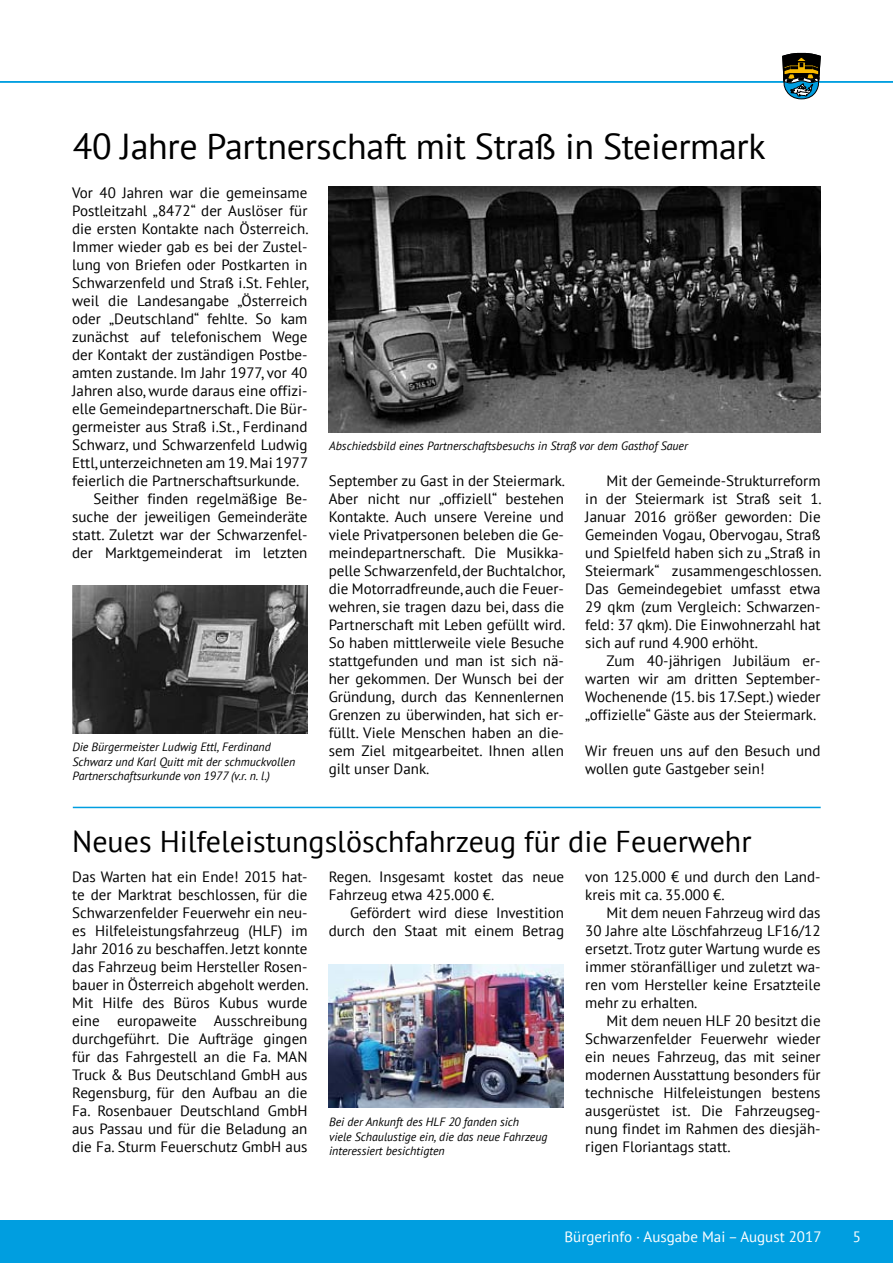
<style>
.page{position:relative;width:893px;height:1263px;background:#fff}
.page>*{position:absolute;margin:0;border:0;box-sizing:border-box;transform-origin:0 0}
.t1{font:36px "PT Sans";letter-spacing:-.01em;color:#000}
.t2{font:30px "PT Sans";color:#000}
.t3{font:15px/18px "PT Sans";color:#000;text-align:justify}
.t4{font:15px "PT Sans";color:#fff}
.t5{font:italic 12px/14.4px "PT Sans";color:#000}
</style>
<div class="page">
<hr style="left:73px;top:807px;width:748px;height:1px;background:#009ee0">
<div style="left:0;top:1220px;width:893px;height:43px;background:#009ee0"></div>
<hr style="left:0;top:81px;width:893px;height:2px;background:#009ee0">
<svg style="left:782px;top:53px;width:39px;height:47px"></svg>
<img style="left:73px;top:586px;width:235px;height:147px">
<img style="left:329px;top:964px;width:235px;height:144px">
<img style="left:329px;top:186px;width:492px;height:247px">
<h1 class="t1" style="left:73px;top:123px;width:694px">40 Jahre Partnerschaft mit Straß in Steiermark</h1>
<p class="t3" style="left:72px;top:183px;width:237px">Vor 40 Jahren war die gemeinsame</p>
<p class="t3" style="left:72px;top:201px;width:237px">Postleitzahl „8472“ der Auslöser für</p>
<p class="t3" style="left:72px;top:219px;width:238px">die ersten Kontakte nach Österreich.</p>
<p class="t3" style="left:72px;top:237px;width:237px">Immer wieder gab es bei der Zustel-</p>
<p class="t3" style="left:72px;top:255px;width:237px">lung von Briefen oder Postkarten in</p>
<p class="t3" style="left:72px;top:273px;width:238px">Schwarzenfeld und Straß i.St. Fehler,</p>
<p class="t3" style="left:72px;top:291px;width:237px">weil die Landesangabe „Österreich</p>
<p class="t3" style="left:72px;top:309px;width:237px">oder „Deutschland“ fehlte. So kam</p>
<p class="t3" style="left:72px;top:327px;width:237px">zunächst auf telefonischem Wege</p>
<p class="t3" style="left:72px;top:345px;width:237px">der Kontakt der zuständigen Postbe-</p>
<p class="t3" style="left:72px;top:363px;width:237px">amten zustande. Im Jahr 1977, vor 40</p>
<p class="t3" style="left:72px;top:381px;width:237px">Jahren also, wurde daraus eine offizi-</p>
<p class="t3" style="left:72px;top:399px;width:237px">elle Gemeindepartnerschaft. Die Bür-</p>
<p class="t3" style="left:72px;top:417px;width:237px">germeister aus Straß i.St., Ferdinand</p>
<p class="t3" style="left:72px;top:435px;width:237px">Schwarz, und Schwarzenfeld Ludwig</p>
<p class="t3" style="left:72px;top:453px;width:238px">Ettl, unterzeichneten am 19. Mai 1977</p>
<p class="t3" style="left:72px;top:471px;width:229px">feierlich die Partnerschaftsurkunde.</p>
<p class="t3" style="left:93px;top:489px;width:215px">Seither finden regelmäßige Be-</p>
<p class="t3" style="left:72px;top:507px;width:237px">suche der jeweiligen Gemeinderäte</p>
<p class="t3" style="left:72px;top:525px;width:237px">statt. Zuletzt war der Schwarzenfel-</p>
<p class="t3" style="left:72px;top:543px;width:237px">der Marktgemeinderat im letzten</p>
<p class="t5" style="left:72px;top:740px;width:224px">Die Bürgermeister Ludwig Ettl, Ferdinand<br>Schwarz und Karl Quitt mit der schmuckvollen<br>Partnerschaftsurkunde von 1977 (v.r. n. l.)</p>
<p class="t5" style="left:329px;top:438px;width:360px">Abschiedsbild eines Partnerschaftsbesuchs in Straß vor dem Gasthof Sauer</p>
<p class="t3" style="left:329px;top:471px;width:238px">September zu Gast in der Steiermark.<br>Aber nicht nur „offiziell“ bestehen Kontakte. Auch unsere Vereine und viele Privatpersonen beleben die Ge&shy;meindepartnerschaft. Die Musikka&shy;pelle Schwarzenfeld, der Buchtalchor, die Motorradfreunde, auch die Feuer&shy;wehren, sie tragen dazu bei, dass die Partnerschaft mit Leben gefüllt wird.<br>So haben mittlerweile viele Besuche stattgefunden und man ist sich nä&shy;her gekommen. Der Wunsch bei der Gründung, durch das Kennenlernen Grenzen zu überwinden, hat sich er&shy;füllt. Viele Menschen haben an die&shy;sem Ziel mitgearbeitet. Ihnen allen gilt unser Dank.</p>
<p class="t3" style="left:585px;top:471px;width:238px;text-indent:21px">Mit der Gemeinde-Strukturreform in der Steiermark ist Straß seit 1.<br>Januar 2016 größer geworden: Die Gemeinden Vogau, Obervogau, Straß und Spielfeld haben sich zu „Straß in Steiermark“ zusammengeschlossen.<br>Das Gemeindegebiet umfasst etwa 29 qkm (zum Vergleich: Schwarzen&shy;feld: 37 qkm). Die Einwohnerzahl hat sich auf rund 4.900 erhöht.</p>
<p class="t3" style="left:585px;top:651px;width:237px;text-indent:21px">Zum 40-jährigen Jubiläum er&shy;warten wir am dritten September-Wochenende (15. bis 17.Sept.) wieder „offizielle“ Gäste aus der Steiermark.</p>
<p class="t3" style="left:585px;top:741px;width:237px">Wir freuen uns auf den Besuch und wollen gute Gastgeber sein!</p>
<h2 class="t2" style="left:72px;top:822px;width:681px">Neues Hilfeleistungslöschfahrzeug für die Feuerwehr</h2>
<p class="t3" style="left:72px;top:867px;width:238px">Das Warten hat ein Ende! 2015 hat&shy;te der Marktrat beschlossen, für die Schwarzenfelder Feuerwehr ein neu&shy;es Hilfeleistungsfahrzeug (HLF) im Jahr 2016 zu beschaffen. Jetzt konnte das Fahrzeug beim Hersteller Rosen&shy;bauer in Österreich abgeholt werden.<br>Mit Hilfe des Büros Kubus wurde eine europaweite Ausschreibung durchgeführt. Die Aufträge gingen für das Fahrgestell an die Fa. MAN Truck &amp; Bus Deutschland GmbH aus Regensburg, für den Aufbau an die Fa. Rosenbauer Deutschland GmbH aus Passau und für die Beladung an die Fa. Sturm Feuerschutz GmbH aus</p>
<p class="t3" style="left:329px;top:867px;width:237px">Regen. Insgesamt kostet das neue<br>Fahrzeug etwa 425.000 €.</p>
<p class="t3" style="left:329px;top:903px;width:237px;text-align:right">Gefördert wird diese Investition durch den Staat mit einem Betrag</p>
<p class="t5" style="left:329px;top:1114px;width:220px">Bei der Ankunft des HLF 20 fanden sich<br>viele Schaulustige ein, die das neue Fahrzeug interessiert besichtigten</p>
<p class="t3" style="left:585px;top:867px;width:237px">von 125.000 € und durch den Land&shy;kreis mit ca. 35.000 €.</p>
<p class="t3" style="left:585px;top:903px;width:237px;text-indent:21px">Mit dem neuen Fahrzeug wird das 30 Jahre alte Löschfahrzeug LF16/12 ersetzt. Trotz guter Wartung wurde es immer störanfälliger und zuletzt wa&shy;ren vom Hersteller keine Ersatzteile mehr zu erhalten.</p>
<p class="t3" style="left:585px;top:1011px;width:237px;text-indent:21px">Mit dem neuen HLF 20 besitzt die Schwarzenfelder Feuerwehr wieder ein neues Fahrzeug, das mit seiner modernen Ausstattung besonders für technische Hilfeleistungen bestens ausgerüstet ist. Die Fahrzeugseg&shy;nung findet im Rahmen des diesjäh&shy;rigen Floriantags statt.</p>
<p class="t4" style="left:564px;top:1227px;width:258px">Bürgerinfo · Ausgabe Mai – August 2017</p>
<p class="t4" style="left:853px;top:1227px;width:10px">5</p>
</div>
